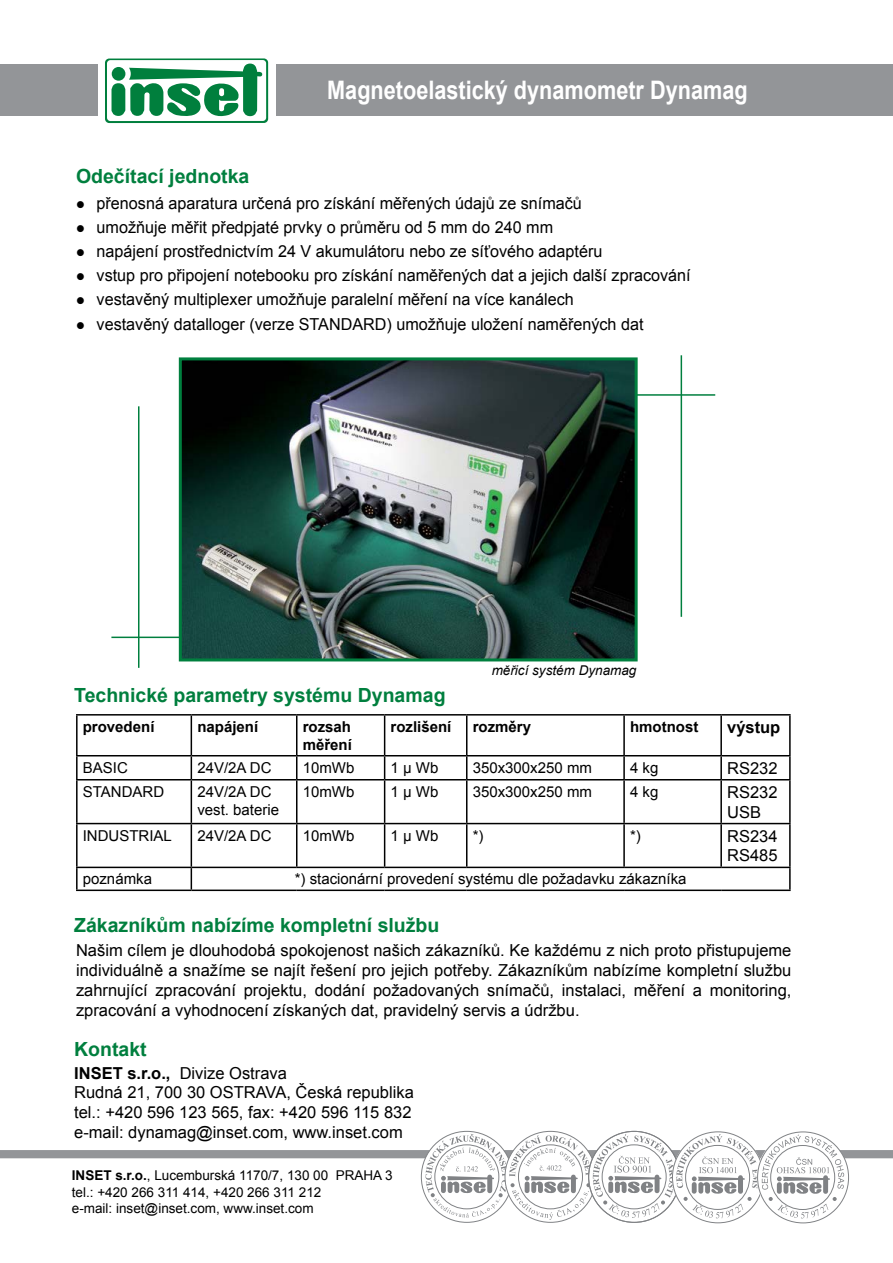
<style>
.page{position:relative;width:893px;height:1263px;background:#fff}
.page>*{position:absolute;margin:0;border:0;box-sizing:border-box;transform-origin:0 0}
.t1{font:700 25.5px "Arial";color:#fff;scale:.85 1}
.t2{font:700 19.5px "Arial";color:#007f3e}
.t3{font:16.5px/19.8px "Arial";color:#000}
.t4{font:700 16.5px "Arial";color:#000}
.t5{font:15px/18px "Arial";color:#000}
.t6{font:700 15px/18px "Arial";color:#000}
.t7{font:13.5px/16.2px "Arial";color:#000}
.t8{font:italic 13.5px "Arial";color:#000}
.s1{font-weight:700}
</style>
<div class="page">
<div style="left:0;top:1150px;width:893px;height:8px;background:#939598"></div>
<div style="left:0;top:65px;width:97px;height:51px;background:#939598"></div>
<div style="left:276px;top:65px;width:617px;height:51px;background:#939598"></div>
<svg style="left:105px;top:58px;width:163px;height:65px"></svg>
<div style="left:112px;top:67px;width:13px;height:14px;background:#007f3d;border-radius:50%"></div>
<hr style="left:469px;top:394px;width:246px;height:2px;background:#007f3e">
<hr style="left:111px;top:637px;width:247px;height:1px;background:#007f3e">
<hr style="left:681px;top:355px;width:1px;height:262px;background:#007f3e">
<hr style="left:138px;top:406px;width:1px;height:262px;background:#007f3e">
<hr style="left:76px;top:714px;width:115px;height:1px;background:#000">
<hr style="left:76px;top:715px;width:2px;height:40px;background:#000">
<hr style="left:191px;top:714px;width:106px;height:1px;background:#000">
<hr style="left:191px;top:715px;width:1px;height:40px;background:#000">
<hr style="left:297px;top:714px;width:88px;height:1px;background:#000">
<hr style="left:296px;top:715px;width:1px;height:40px;background:#000">
<hr style="left:385px;top:714px;width:82px;height:1px;background:#000">
<hr style="left:384px;top:715px;width:1px;height:40px;background:#000">
<hr style="left:467px;top:714px;width:157px;height:1px;background:#000">
<hr style="left:466px;top:715px;width:1px;height:40px;background:#000">
<hr style="left:624px;top:714px;width:97px;height:1px;background:#000">
<hr style="left:623px;top:715px;width:2px;height:40px;background:#000">
<hr style="left:721px;top:714px;width:70px;height:1px;background:#000">
<hr style="left:720px;top:715px;width:2px;height:40px;background:#000">
<hr style="left:789px;top:715px;width:2px;height:40px;background:#000">
<hr style="left:76px;top:755px;width:115px;height:1px;background:#000">
<hr style="left:76px;top:756px;width:2px;height:23px;background:#000">
<hr style="left:191px;top:755px;width:106px;height:1px;background:#000">
<svg style="left:191px;top:756px;width:1px;height:23px"></svg>
<hr style="left:297px;top:755px;width:88px;height:1px;background:#000">
<svg style="left:296px;top:756px;width:1px;height:23px"></svg>
<hr style="left:385px;top:755px;width:82px;height:1px;background:#000">
<svg style="left:384px;top:756px;width:1px;height:23px"></svg>
<hr style="left:467px;top:755px;width:157px;height:1px;background:#000">
<svg style="left:466px;top:756px;width:1px;height:23px"></svg>
<hr style="left:624px;top:755px;width:97px;height:1px;background:#000">
<hr style="left:623px;top:756px;width:2px;height:23px;background:#000">
<hr style="left:721px;top:755px;width:70px;height:1px;background:#000">
<hr style="left:720px;top:756px;width:2px;height:23px;background:#000">
<hr style="left:789px;top:756px;width:2px;height:23px;background:#000">
<hr style="left:76px;top:779px;width:115px;height:1px;background:#000">
<hr style="left:76px;top:780px;width:2px;height:43px;background:#000">
<hr style="left:191px;top:779px;width:106px;height:1px;background:#000">
<hr style="left:191px;top:780px;width:1px;height:43px;background:#000">
<hr style="left:297px;top:779px;width:88px;height:1px;background:#000">
<hr style="left:296px;top:780px;width:1px;height:43px;background:#000">
<hr style="left:385px;top:779px;width:82px;height:1px;background:#000">
<hr style="left:384px;top:780px;width:1px;height:43px;background:#000">
<hr style="left:467px;top:779px;width:157px;height:1px;background:#000">
<hr style="left:466px;top:780px;width:1px;height:43px;background:#000">
<hr style="left:624px;top:779px;width:97px;height:1px;background:#000">
<hr style="left:623px;top:780px;width:2px;height:43px;background:#000">
<hr style="left:721px;top:779px;width:70px;height:1px;background:#000">
<hr style="left:720px;top:780px;width:2px;height:43px;background:#000">
<hr style="left:789px;top:780px;width:2px;height:43px;background:#000">
<hr style="left:76px;top:823px;width:115px;height:1px;background:#000">
<hr style="left:76px;top:824px;width:2px;height:43px;background:#000">
<hr style="left:191px;top:823px;width:106px;height:1px;background:#000">
<hr style="left:191px;top:824px;width:1px;height:43px;background:#000">
<hr style="left:297px;top:823px;width:88px;height:1px;background:#000">
<hr style="left:296px;top:824px;width:1px;height:43px;background:#000">
<hr style="left:385px;top:823px;width:82px;height:1px;background:#000">
<hr style="left:384px;top:824px;width:1px;height:43px;background:#000">
<hr style="left:467px;top:823px;width:157px;height:1px;background:#000">
<hr style="left:466px;top:824px;width:1px;height:43px;background:#000">
<hr style="left:624px;top:823px;width:97px;height:1px;background:#000">
<hr style="left:623px;top:824px;width:2px;height:43px;background:#000">
<hr style="left:721px;top:823px;width:70px;height:1px;background:#000">
<hr style="left:720px;top:824px;width:2px;height:43px;background:#000">
<hr style="left:789px;top:824px;width:2px;height:43px;background:#000">
<hr style="left:76px;top:867px;width:115px;height:1px;background:#000">
<hr style="left:76px;top:868px;width:2px;height:21px;background:#000">
<hr style="left:191px;top:867px;width:106px;height:1px;background:#000">
<svg style="left:191px;top:868px;width:1px;height:21px"></svg>
<hr style="left:297px;top:867px;width:88px;height:1px;background:#000">
<hr style="left:385px;top:867px;width:82px;height:1px;background:#000">
<hr style="left:467px;top:867px;width:157px;height:1px;background:#000">
<hr style="left:624px;top:867px;width:97px;height:1px;background:#000">
<hr style="left:721px;top:867px;width:70px;height:1px;background:#000">
<hr style="left:789px;top:868px;width:2px;height:21px;background:#000">
<hr style="left:76px;top:889px;width:115px;height:2px;background:#000">
<hr style="left:191px;top:889px;width:106px;height:2px;background:#000">
<hr style="left:297px;top:889px;width:88px;height:2px;background:#000">
<hr style="left:385px;top:889px;width:82px;height:2px;background:#000">
<hr style="left:467px;top:889px;width:157px;height:2px;background:#000">
<hr style="left:624px;top:889px;width:97px;height:2px;background:#000">
<hr style="left:721px;top:889px;width:70px;height:2px;background:#000">
<img style="left:183px;top:361px;width:451px;height:296px">
<div style="left:179px;top:357px;width:459px;height:304px;border:3px solid #007f3e"></div>
<svg style="left:425px;top:1134px;width:419px;height:86px"></svg>
<p class="t2" style="left:76px;top:164px;width:175px">Odečítací jednotka</p>
<h1 class="t1" style="left:327px;top:73px;width:496px">Magnetoelastický dynamometr Dynamag</h1>
<p class="t3" style="left:76px;top:194px;width:507px">● přenosná aparatura určená pro získání měřených údajů ze snímačů</p>
<p class="t3" style="left:76px;top:218px;width:479px">● umožňuje měřit předpjaté prvky o průměru od 5 mm do 240 mm</p>
<p class="t3" style="left:76px;top:242px;width:528px">● napájení prostřednictvím 24 V akumulátoru nebo ze síťového adaptéru</p>
<p class="t3" style="left:76px;top:266px;width:616px">● vstup pro připojení notebooku pro získání naměřených dat a jejich další zpracování</p>
<p class="t3" style="left:76px;top:290px;width:499px">● vestavěný multiplexer umožňuje paralelní měření na více kanálech</p>
<p class="t3" style="left:76px;top:314px;width:569px">● vestavěný datalloger (verze STANDARD) umožňuje uložení naměřených dat</p>
<p class="t2" style="left:74px;top:682px;width:373px">Technické parametry systému Dynamag</p>
<p class="t8" style="left:492px;top:661px;width:146px">měřicí systém Dynamag</p>
<p class="t6" style="left:83px;top:718px;width:73px">provedení</p>
<p class="t6" style="left:197px;top:718px;width:62px">napájení</p>
<p class="t6" style="left:303px;top:718px;width:51px">rozsah měření</p>
<p class="t6" style="left:391px;top:718px;width:62px">rozlišení</p>
<p class="t6" style="left:473px;top:718px;width:60px">rozměry</p>
<p class="t6" style="left:630px;top:718px;width:70px">hmotnost</p>
<p class="t4" style="left:727px;top:716px;width:55px">výstup</p>
<p class="t5" style="left:83px;top:758px;width:47px">BASIC</p>
<p class="t5" style="left:197px;top:758px;width:76px">24V/2A DC</p>
<p class="t5" style="left:303px;top:758px;width:53px">10mWb</p>
<p class="t5" style="left:391px;top:758px;width:49px">1 µ Wb</p>
<p class="t5" style="left:473px;top:758px;width:121px">350x300x250 mm</p>
<p class="t5" style="left:630px;top:758px;width:30px">4 kg</p>
<p class="t3" style="left:727px;top:758px;width:52px">RS232</p>
<p class="t5" style="left:83px;top:782px;width:83px">STANDARD</p>
<p class="t5" style="left:197px;top:782px;width:83px">24V/2A DC vest. baterie</p>
<p class="t5" style="left:303px;top:782px;width:53px">10mWb</p>
<p class="t5" style="left:391px;top:782px;width:49px">1 µ Wb</p>
<p class="t5" style="left:473px;top:782px;width:121px">350x300x250 mm</p>
<p class="t5" style="left:630px;top:782px;width:30px">4 kg</p>
<p class="t3" style="left:727px;top:782px;width:52px">RS232<br>USB</p>
<p class="t5" style="left:83px;top:826px;width:91px">INDUSTRIAL</p>
<p class="t5" style="left:197px;top:826px;width:76px">24V/2A DC</p>
<p class="t5" style="left:303px;top:826px;width:53px">10mWb</p>
<p class="t5" style="left:391px;top:826px;width:49px">1 µ Wb</p>
<p class="t5" style="left:473px;top:826px;width:12px">*)</p>
<p class="t5" style="left:630px;top:826px;width:12px">*)</p>
<p class="t3" style="left:727px;top:826px;width:52px">RS234<br>RS485</p>
<p class="t5" style="left:83px;top:870px;width:71px">poznámka</p>
<p class="t5" style="left:295px;top:870px;width:393px">*) stacionární provedení systému dle požadavku zákazníka</p>
<p class="t2" style="left:74px;top:912px;width:367px">Zákazníkům nabízíme kompletní službu</p>
<p class="t3" style="left:76px;top:941px;width:717px;text-align:justify">Našim cílem je dlouhodobá spokojenost našich zákazníků. Ke každému z nich proto přistupujeme individuálně a snažíme se najít řešení pro jejich potřeby. Zákazníkům nabízíme kompletní službu zahrnující zpracování projektu, dodání požadovaných snímačů, instalaci, měření a monitoring, zpracování a vyhodnocení získaných dat, pravidelný servis a údržbu.</p>
<p class="t2" style="left:74px;top:1036px;width:74px">Kontakt</p>
<p class="t3" style="left:74px;top:1063px;width:341px"><span class="s1">INSET s.r.o.,</span> Divize Ostrava<br>Rudná 21, 700 30 OSTRAVA, Česká republika tel.: +420 596 123 565, fax: +420 596 115 832 e-mail: dynamag@inset.com, www.inset.com</p>
<p class="t7" style="left:72px;top:1167px;width:322px"><span class="s1">INSET s.r.o.</span>, Lucemburská 1170/7, 130 00 PRAHA 3 tel.: +420 266 311 414, +420 266 311 212<br>e-mail: inset@inset.com, www.inset.com</p>
</div>
